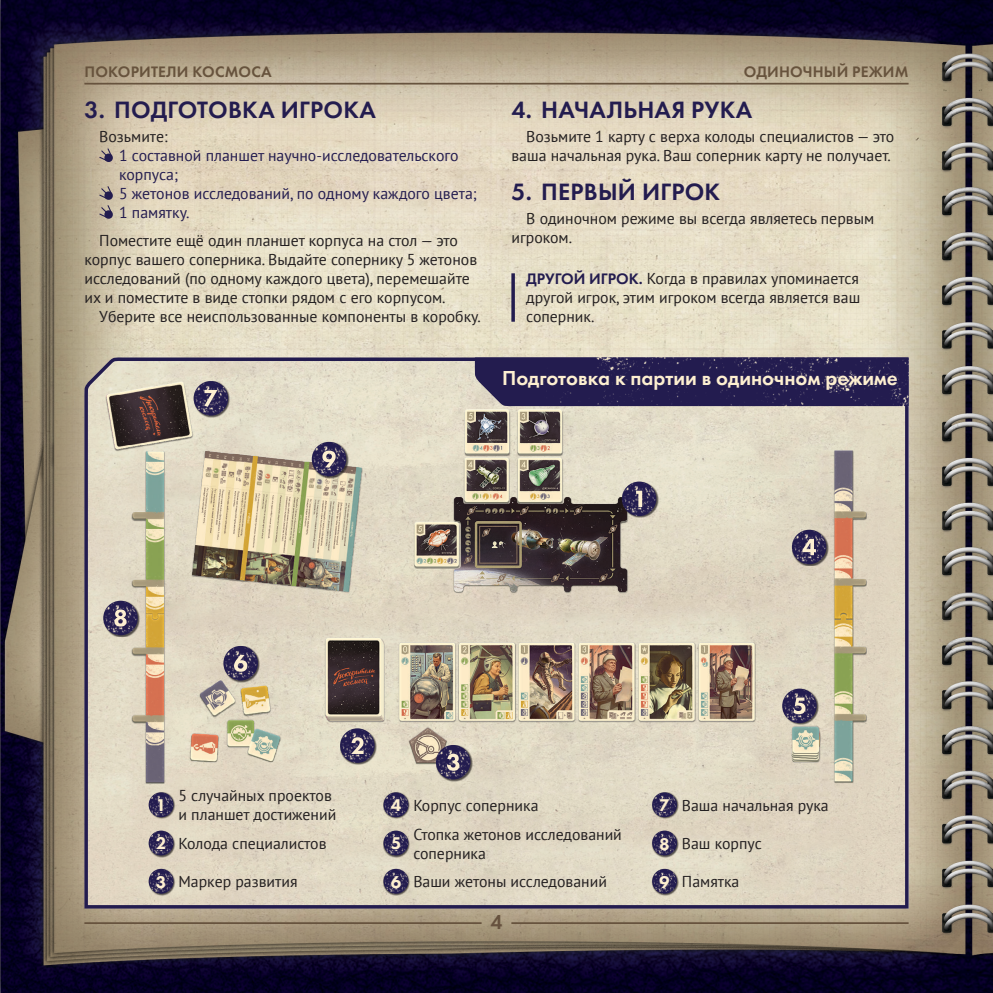
<style>
.page{position:relative;width:993px;height:993px;background:#fff}
.page>*{position:absolute;margin:0;border:0;box-sizing:border-box;transform-origin:0 0}
.t1{font:24.5px "Futura New Demi";letter-spacing:.01em;color:#231c4f}
.t2{font:21px "Futura New Demi";color:#fdefd0}
.t3{font:21px "Futura New Demi";color:#67523f}
.t4{font:800 17.68px "Futura New";color:#fdefd0}
.t5{font:15.75px/18.9px "PT Sans";color:#231f20}
.t6{font:15.75px/18.9px "PT Sans";color:#231c4f}
.t7{font:15.75px "Futura New Demi";letter-spacing:.01em;color:#67533d}
.s1{font-family:"Futura New Demi";color:#231c4f}
</style>
<div class="page">
<img style="left:0;top:0;width:992px;height:992px">
<hr style="left:84px;top:921px;width:397px;height:2px;background:#67533e">
<hr style="left:511px;top:921px;width:397px;height:2px;background:#67533e">
<hr style="left:84px;top:83px;width:824px;height:1px;background:#67533e">
<svg style="left:83px;top:355px;width:827px;height:555px;background:#d1c8b8"></svg>
<svg style="left:98px;top:147px;width:15px;height:15px"></svg>
<svg style="left:98px;top:185px;width:15px;height:34px"></svg>
<img style="left:98px;top:373px;width:783px;height:427px">
<svg style="left:474px;top:357px;width:70px;height:49px;background:#3c355e"></svg>
<img style="left:544px;top:357px;width:364px;height:49px">
<div style="left:148px;top:791px;width:27px;height:27px;background:#231f20;opacity:.75"></div>
<img style="left:149px;top:792px;width:24px;height:25px;border-radius:12px">
<div style="left:148px;top:868px;width:27px;height:27px;background:#231f20;opacity:.75"></div>
<img style="left:149px;top:868px;width:24px;height:25px;border-radius:12px">
<div style="left:148px;top:829px;width:27px;height:28px;background:#231f20;opacity:.75"></div>
<img style="left:149px;top:830px;width:24px;height:25px;border-radius:12px">
<div style="left:383px;top:829px;width:27px;height:28px;background:#231f20;opacity:.75"></div>
<img style="left:383px;top:830px;width:25px;height:25px;border-radius:12px">
<div style="left:383px;top:868px;width:27px;height:27px;background:#231f20;opacity:.75"></div>
<img style="left:383px;top:868px;width:25px;height:25px;border-radius:12px">
<div style="left:383px;top:791px;width:27px;height:27px;background:#231f20;opacity:.75"></div>
<img style="left:383px;top:792px;width:25px;height:25px;border-radius:12px">
<div style="left:651px;top:791px;width:27px;height:27px;background:#231f20;opacity:.75"></div>
<img style="left:652px;top:792px;width:24px;height:25px;border-radius:12px">
<div style="left:651px;top:829px;width:27px;height:28px;background:#231f20;opacity:.75"></div>
<img style="left:652px;top:830px;width:24px;height:25px;border-radius:12px">
<div style="left:651px;top:868px;width:27px;height:27px;background:#231f20;opacity:.75"></div>
<img style="left:652px;top:868px;width:24px;height:25px;border-radius:12px">
<div style="left:621px;top:481px;width:37px;height:37px;background:#231f20;opacity:.75"></div>
<img style="left:621px;top:481px;width:35px;height:35px;border-radius:17px">
<svg style="left:636px;top:490px;width:6px;height:17px"></svg>
<div style="left:340px;top:728px;width:36px;height:36px;background:#231f20;opacity:.75"></div>
<img style="left:340px;top:728px;width:34px;height:34px;border-radius:17px">
<svg style="left:351px;top:737px;width:12px;height:16px"></svg>
<div style="left:435px;top:744px;width:37px;height:37px;background:#231f20;opacity:.75"></div>
<img style="left:436px;top:744px;width:34px;height:35px;border-radius:17px">
<svg style="left:447px;top:753px;width:12px;height:17px"></svg>
<div style="left:791px;top:529px;width:37px;height:37px;background:#231f20;opacity:.75"></div>
<img style="left:791px;top:529px;width:35px;height:35px;border-radius:17px">
<svg style="left:802px;top:538px;width:13px;height:17px"></svg>
<div style="left:781px;top:688px;width:37px;height:37px;background:#231f20;opacity:.75"></div>
<img style="left:782px;top:688px;width:34px;height:35px;border-radius:17px">
<svg style="left:793px;top:697px;width:12px;height:17px"></svg>
<div style="left:193px;top:381px;width:37px;height:36px;background:#231f20;opacity:.75"></div>
<img style="left:193px;top:381px;width:35px;height:34px;border-radius:17px">
<svg style="left:204px;top:390px;width:13px;height:16px"></svg>
<div style="left:223px;top:645px;width:37px;height:37px;background:#231f20;opacity:.75"></div>
<img style="left:223px;top:645px;width:35px;height:35px;border-radius:17px">
<svg style="left:234px;top:654px;width:13px;height:17px"></svg>
<div style="left:103px;top:600px;width:37px;height:37px;background:#231f20;opacity:.75"></div>
<img style="left:103px;top:600px;width:35px;height:35px;border-radius:17px">
<svg style="left:114px;top:609px;width:12px;height:17px"></svg>
<div style="left:311px;top:441px;width:37px;height:37px;background:#231f20;opacity:.75"></div>
<img style="left:312px;top:441px;width:34px;height:35px;border-radius:17px">
<svg style="left:322px;top:450px;width:13px;height:17px"></svg>
<hr style="left:511px;top:273px;width:3px;height:48px;background:#231c4f">
<p class="t7" style="left:84px;top:62px;width:189px">ПОКОРИТЕЛИ КОСМОСА</p>
<p class="t7" style="left:743px;top:62px;width:166px">ОДИНОЧНЫЙ РЕЖИМ</p>
<p class="t1" style="left:84px;top:94px;width:293px">3. ПОДГОТОВКА ИГРОКА</p>
<p class="t5" style="left:99px;top:126px;width:70px">Возьмите:</p>
<p class="t6" style="left:119px;top:145px;width:341px">1 составной планшет научно-исследовательского корпуса;</p>
<p class="t6" style="left:119px;top:183px;width:359px">5 жетонов исследований, по одному каждого цвета;</p>
<p class="t6" style="left:119px;top:202px;width:72px">1 памятку.</p>
<p class="t5" style="left:84px;top:231px;width:394px;text-indent:15px">Поместите ещё один планшет корпуса на стол — это корпус вашего соперника. Выдайте сопернику 5 жетонов исследований (по одному каждого цвета), перемешайте их и поместите в виде стопки рядом с его корпусом.</p>
<p class="t5" style="left:99px;top:306px;width:383px">Уберите все неиспользованные компоненты в коробку.</p>
<p class="t1" style="left:511px;top:94px;width:242px">4. НАЧАЛЬНАЯ РУКА</p>
<p class="t5" style="left:511px;top:126px;width:384px;text-align:right">Возьмите 1 карту с верха колоды специалистов — это ваша начальная рука. Ваш соперник карту не получает.</p>
<p class="t1" style="left:511px;top:176px;width:210px">5. ПЕРВЫЙ ИГРОК</p>
<p class="t5" style="left:511px;top:209px;width:364px;text-indent:15px">В одиночном режиме вы всегда являетесь первым игроком.</p>
<p class="t5" style="left:526px;top:269px;width:335px;text-align:justify"><span class="s1">ДРУГОЙ ИГРОК.</span> Когда в правилах упоминается другой игрок, этим игроком всегда является ваш соперник.</p>
<p class="t2" style="left:502px;top:365px;width:397px">Подготовка к партии в одиночном режиме</p>
<p class="t5" style="left:178px;top:785px;width:159px">5 случайных проектов и планшет достижений</p>
<p class="t4" style="left:156px;top:793px;width:12px">1</p>
<p class="t4" style="left:390px;top:793px;width:12px">4</p>
<p class="t4" style="left:659px;top:793px;width:12px">7</p>
<p class="t4" style="left:659px;top:832px;width:12px">8</p>
<p class="t4" style="left:659px;top:870px;width:12px">9</p>
<p class="t5" style="left:681px;top:795px;width:148px">Ваша начальная рука</p>
<p class="t5" style="left:413px;top:795px;width:127px">Корпус соперника</p>
<p class="t5" style="left:413px;top:824px;width:210px">Стопка жетонов исследований соперника</p>
<p class="t4" style="left:156px;top:831px;width:12px">2</p>
<p class="t4" style="left:390px;top:831px;width:12px">5</p>
<p class="t4" style="left:390px;top:870px;width:12px">6</p>
<p class="t5" style="left:178px;top:833px;width:150px">Колода специалистов</p>
<p class="t5" style="left:681px;top:833px;width:81px">Ваш корпус</p>
<p class="t4" style="left:156px;top:870px;width:12px">3</p>
<p class="t5" style="left:413px;top:871px;width:195px">Ваши жетоны исследований</p>
<p class="t5" style="left:178px;top:871px;width:120px">Маркер развития</p>
<p class="t5" style="left:681px;top:871px;width:59px">Памятка</p>
<h2 class="t3" style="left:490px;top:908px;width:13px">4</h2>
</div>
